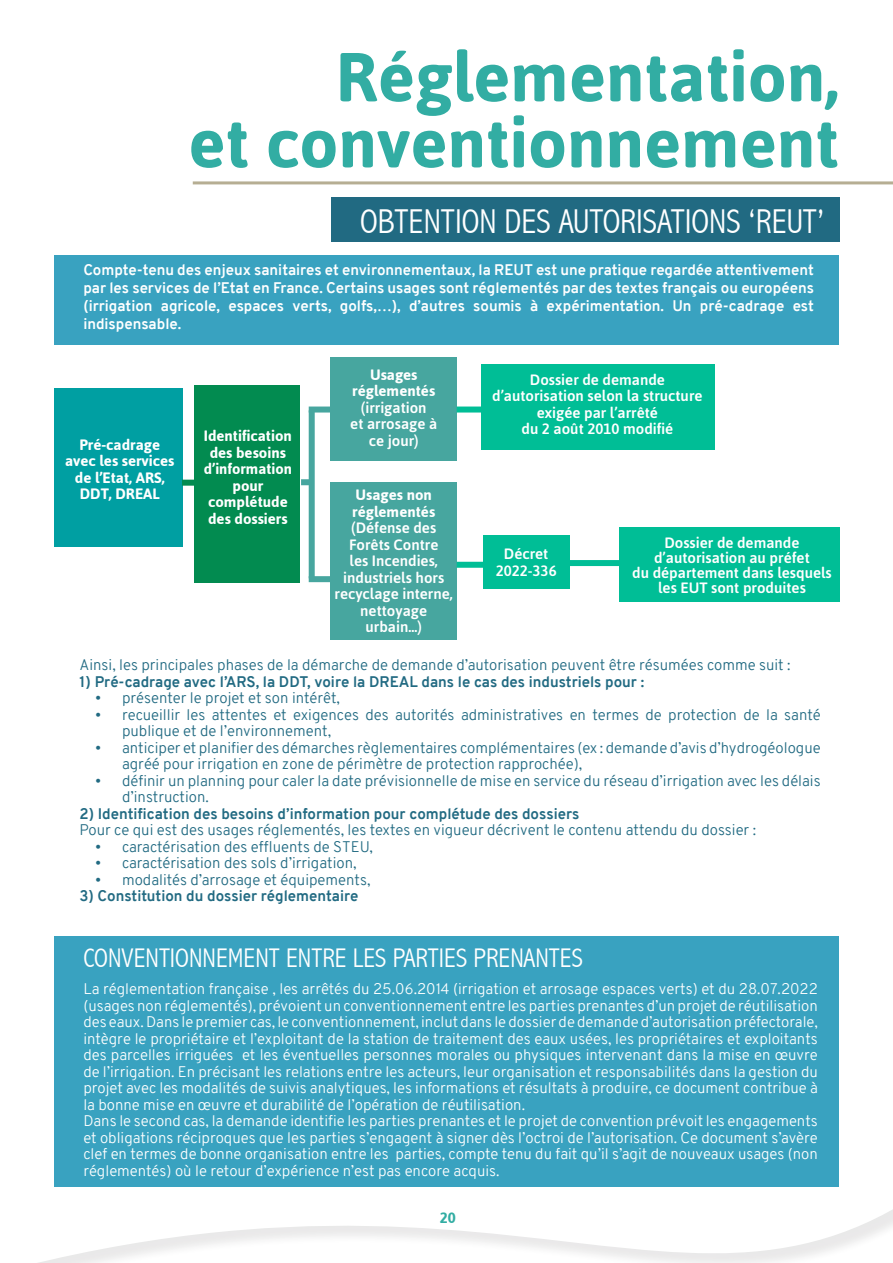
<style>
.page{position:relative;width:893px;height:1263px;background:#fff}
.page>*{position:absolute;margin:0;border:0;box-sizing:border-box;transform-origin:0 0}
.t1{font:700 69px/66px "Asap";color:#32ada3;text-align:right}
.t2{font:300 condensed 34.5px "Abadi";color:#fff}
.t3{font:300 condensed 27px "Abadi";color:#fff}
.t4{font:300 15px/16.5px "Overpass";color:#fff}
.t5{font:300 15px/16.5px "Overpass";color:#216a82}
.t6{font:500 15px/16.5px "Asap";color:#fff;text-align:center}
.t7{font:700 15px/18px "Overpass";color:#fff;text-align:justify}
.t8{font:700 15px "Overpass";color:#216a82}
.t9{font:700 15px/16.5px "Asap";color:#fff;text-align:center}
.t10{font:700 15px "Asap";color:#32ada3}
</style>
<div class="page">
<svg style="left:39px;top:1186px;width:854px;height:77px"></svg>
<hr style="left:193px;top:181px;width:700px;height:3px;background:#b6ae93">
<div style="left:54px;top:255px;width:785px;height:89px;background:#39a2c0"></div>
<div style="left:54px;top:935px;width:785px;height:251px;background:#39a2c0"></div>
<div style="left:331px;top:197px;width:508px;height:45px;background:#216a82"></div>
<div style="left:330px;top:357px;width:127px;height:104px;background:#47a69f"></div>
<div style="left:330px;top:482px;width:127px;height:157px;background:#47a69f"></div>
<div style="left:481px;top:364px;width:233px;height:86px;background:#00be96"></div>
<div style="left:483px;top:536px;width:87px;height:53px;background:#00be96"></div>
<div style="left:620px;top:527px;width:220px;height:75px;background:#00be96"></div>
<div style="left:195px;top:385px;width:105px;height:197px;background:#028b50"></div>
<div style="left:54px;top:388px;width:129px;height:158px;background:#009fa2"></div>
<div style="left:182px;top:480px;width:17px;height:6px;background:#028b50"></div>
<div style="left:301px;top:479px;width:10px;height:6px;background:#47a69f"></div>
<div style="left:309px;top:406px;width:24px;height:6px;background:#47a69f"></div>
<div style="left:457px;top:406px;width:25px;height:6px;background:#00be96"></div>
<div style="left:457px;top:562px;width:31px;height:6px;background:#00be96"></div>
<div style="left:564px;top:560px;width:78px;height:6px;background:#00be96"></div>
<div style="left:309px;top:576px;width:24px;height:6px;background:#47a69f"></div>
<div style="left:309px;top:410px;width:6px;height:168px;background:#47a69f"></div>
<h1 class="t1" style="left:188px;top:41px;width:652px">Réglementation,<br>et conventionnement</h1>
<h2 class="t2" style="left:360px;top:201px;width:465px">OBTENTION DES AUTORISATIONS ‘REUT’</h2>
<p class="t7" style="left:83px;top:261px;width:732px">Compte-tenu des enjeux sanitaires et environnementaux, la REUT est une pratique regardée attentivement par les services de l’Etat en France. Certains usages sont réglementés par des textes français ou européens (irrigation agricole, espaces verts, golfs,…), d’autres soumis à expérimentation. Un pré-cadrage est indispensable.</p>
<p class="t9" style="left:65px;top:436px;width:111px">Pré-cadrage avec les services de l’Etat, ARS,<br>DDT, DREAL</p>
<p class="t9" style="left:204px;top:427px;width:90px">Identification des besoins d’information pour complétude des dossiers</p>
<p class="t9" style="left:352px;top:366px;width:84px">Usages réglementés</p>
<p class="t6" style="left:350px;top:399px;width:88px">(irrigation<br>et arrosage à ce jour)</p>
<p class="t9" style="left:352px;top:486px;width:84px;text-align:left">Usages non réglementés</p>
<p class="t6" style="left:335px;top:519px;width:120px">(Défense des<br>Forêts Contre<br>les Incendies, industriels hors recyclage interne, nettoyage urbain...)</p>
<p class="t6" style="left:492px;top:371px;width:212px">Dossier de demande d’autorisation selon la structure exigée par l’arrêté<br>du 2 août 2010 modifié</p>
<p class="t6" style="left:496px;top:545px;width:62px">Décret<br>2022-336</p>
<p class="t6" style="left:632px;top:534px;width:201px;line-height:15px">Dossier de demande d’autorisation au préfet<br>du département dans lesquels les EUT sont produites</p>
<p class="t5" style="left:80px;top:657px;width:713px">Ainsi, les principales phases de la démarche de demande d’autorisation peuvent être résumées comme suit :</p>
<p class="t8" style="left:80px;top:671px;width:566px">1) Pré-cadrage avec l’ARS, la DDT, voire la DREAL dans le cas des industriels pour :</p>
<p class="t5" style="left:95px;top:690px;width:246px">• présenter le projet et son intérêt,</p>
<p class="t5" style="left:122px;top:706px;width:700px;text-indent:-27px">• recueillir les attentes et exigences des autorités administratives en termes de protection de la santé publique et de l’environnement,</p>
<p class="t5" style="left:122px;top:739px;width:700px;text-indent:-27px">• anticiper et planifier des démarches règlementaires complémentaires (ex : demande d’avis d’hydrogéologue agréé pour irrigation en zone de périmètre de protection rapprochée),</p>
<p class="t5" style="left:122px;top:772px;width:700px;text-indent:-27px">• définir un planning pour caler la date prévisionnelle de mise en service du réseau d’irrigation avec les délais d’instruction.</p>
<p class="t8" style="left:80px;top:803px;width:501px">2) Identification des besoins d’information pour complétude des dossiers</p>
<p class="t5" style="left:80px;top:822px;width:678px">Pour ce qui est des usages réglementés, les textes en vigueur décrivent le contenu attendu du dossier :</p>
<p class="t5" style="left:95px;top:838px;width:279px">• caractérisation des effluents de STEU,</p>
<p class="t5" style="left:95px;top:855px;width:263px">• caractérisation des sols d’irrigation,</p>
<p class="t5" style="left:95px;top:871px;width:277px">• modalités d’arrosage et équipements,</p>
<p class="t8" style="left:80px;top:885px;width:280px">3) Constitution du dossier réglementaire</p>
<h3 class="t3" style="left:83px;top:942px;width:501px">CONVENTIONNEMENT ENTRE LES PARTIES PRENANTES</h3>
<p class="t4" style="left:83px;top:981px;width:736px">La réglementation française , les arrêtés du 25.06.2014 (irrigation et arrosage espaces verts) et du 28.07.2022 (usages non réglementés), prévoient un conventionnement entre les parties prenantes d’un projet de réutilisation des eaux. Dans le premier cas, le conventionnement, inclut dans le dossier de demande d’autorisation préfectorale, intègre le propriétaire et l’exploitant de la station de traitement des eaux usées, les propriétaires et exploitants des parcelles irriguées et les éventuelles personnes morales ou physiques intervenant dans la mise en œuvre de l’irrigation. En précisant les relations entre les acteurs, leur organisation et responsabilités dans la gestion du projet avec les modalités de suivis analytiques, les informations et résultats à produire, ce document contribue à la bonne mise en œuvre et durabilité de l’opération de réutilisation.<br>Dans le second cas, la demande identifie les parties prenantes et le projet de convention prévoit les engagements et obligations réciproques que les parties s’engagent à signer dès l’octroi de l’autorisation. Ce document s’avère clef en termes de bonne organisation entre les parties, compte tenu du fait qu’il s’agit de nouveaux usages (non réglementés) où le retour d’expérience n’est pas encore acquis.</p>
<p class="t10" style="left:440px;top:1208px;width:18px">20</p>
</div>
